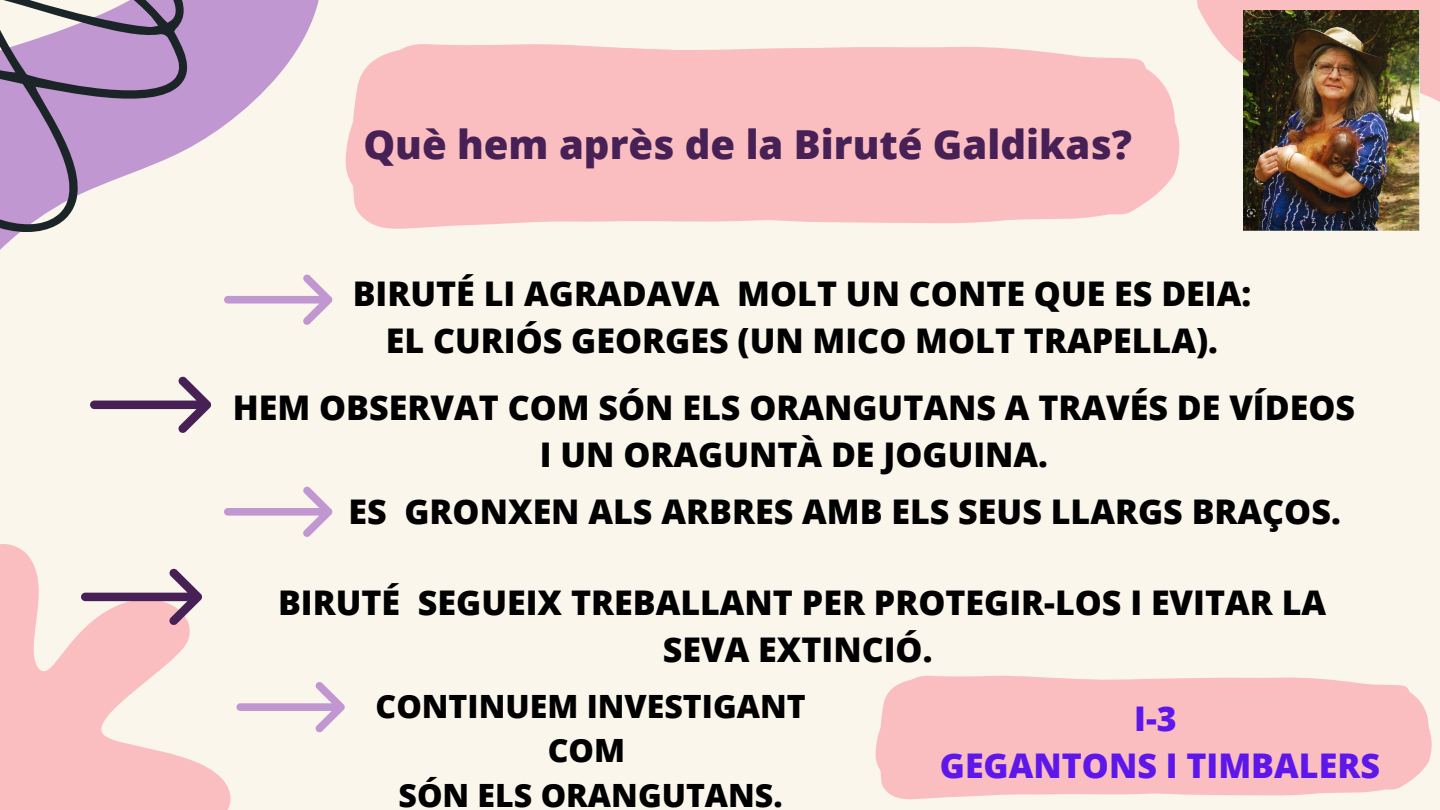
<style>
.page{position:relative;width:1440px;height:810px;background:#fbf6eb}
.page>*{position:absolute;margin:0;border:0;box-sizing:border-box;transform-origin:0 0}
.t1{font:800 40px "Open Sans";color:#472156}
.t2{font:800 34px/47.2px "Open Sans";color:#000;text-align:center}
.t3{font:800 34px/47.2px "Open Sans";color:#5e17eb;text-align:center}
.t4{font:800 32.1px/44.6px "Open Sans";color:#000;text-align:center}
</style>
<div class="page">
<svg style="left:1197px;top:0;width:243px;height:231px"></svg>
<svg style="left:0;top:544px;width:231px;height:266px;fill:#fabec0"></svg>
<svg style="left:239px;top:0;width:80px;height:114px;fill:#c197d2"></svg>
<svg style="left:0;top:0;width:239px;height:250px;fill:#c197d2"></svg>
<svg style="left:345px;top:44px;width:835px;height:185px;background:#fac3c3"></svg>
<svg style="left:224px;top:274px;width:109px;height:51px"></svg>
<svg style="left:224px;top:486px;width:109px;height:51px"></svg>
<svg style="left:81px;top:568px;width:121px;height:57px"></svg>
<img style="left:1243px;top:10px;width:177px;height:220px">
<svg style="left:875px;top:675px;width:557px;height:125px;background:#fac3c4"></svg>
<svg style="left:90px;top:376px;width:122px;height:57px"></svg>
<svg style="left:236px;top:682px;width:109px;height:51px"></svg>
<p class="t1" style="left:363px;top:116px;width:770px">Què hem après de la Biruté Galdikas?</p>
<p class="t2" style="left:353px;top:269px;width:900px">BIRUTÉ LI AGRADAVA MOLT UN CONTE QUE ES DEIA:<br>EL CURIÓS GEORGES (UN MICO MOLT TRAPELLA).</p>
<p class="t2" style="left:233px;top:383px;width:1124px">HEM OBSERVAT COM SÓN ELS ORANGUTANS A TRAVÉS DE VÍDEOS<br>I UN ORAGUNTÀ DE JOGUINA.</p>
<p class="t2" style="left:349px;top:488px;width:994px">ES GRONXEN ALS ARBRES AMB ELS SEUS LLARGS BRAÇOS.</p>
<p class="t2" style="left:278px;top:578px;width:1050px">BIRUTÉ SEGUEIX TREBALLANT PER PROTEGIR-LOS I EVITAR LA<br>SEVA EXTINCIÓ.</p>
<p class="t4" style="left:376px;top:683px;width:432px">CONTINUEM INVESTIGANT<br>COM<br>SÓN ELS ORANGUTANS.</p>
<p class="t3" style="left:940px;top:694px;width:442px">I-3<br>GEGANTONS I TIMBALERS</p>
</div>
